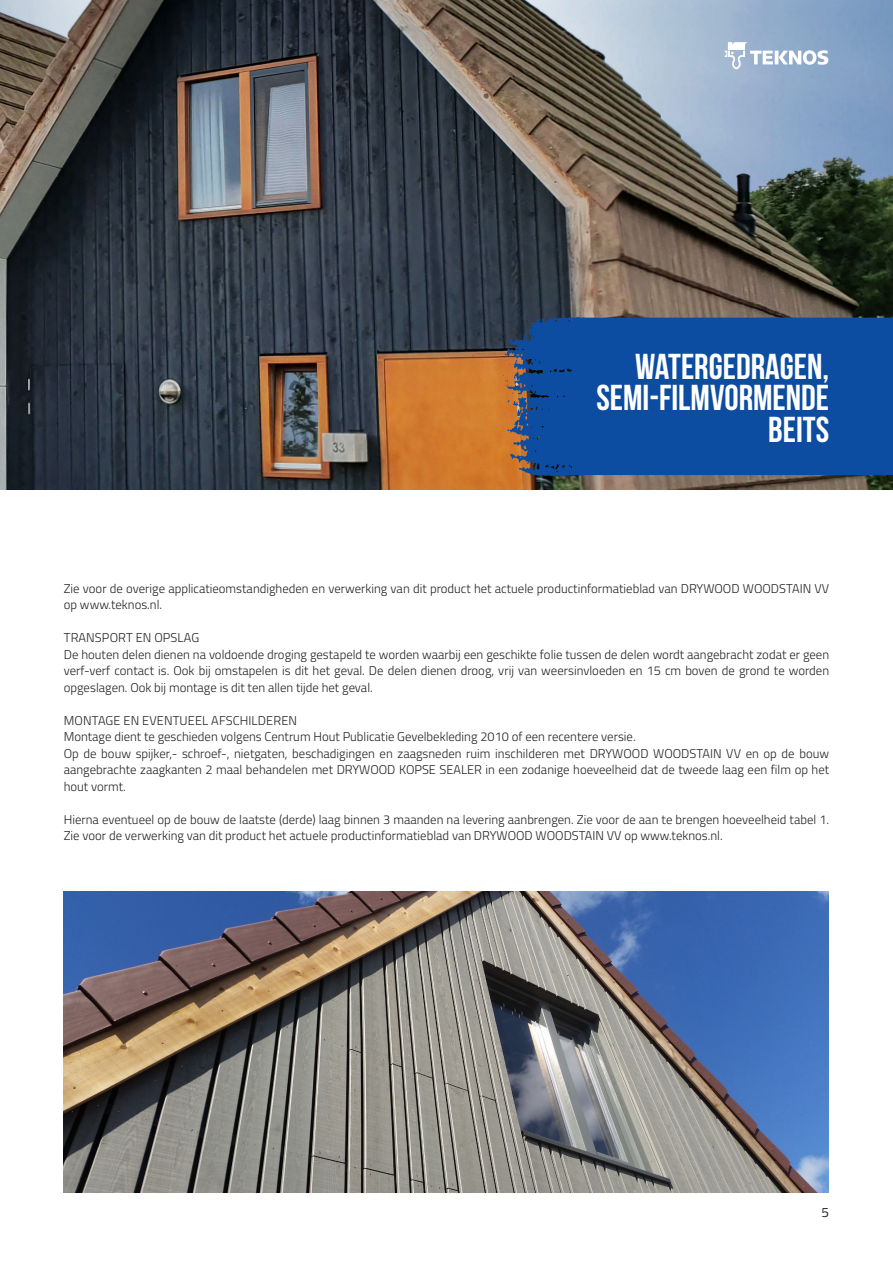
<style>
.page{position:relative;width:893px;height:1263px;background:#fff}
.page>*{position:absolute;margin:0;border:0;box-sizing:border-box;transform-origin:0 0}
.t1{font:700 36px "Bebas Neue";color:#fff}
.t2{font:13.5px "Titillium";color:#231f20}
.Alineastijl_9{font:300 12.75px/16.5px "Titillium";color:#231f20}
</style>
<div class="page">
<img style="left:0;top:0;width:893px;height:490px">
<svg style="left:724px;top:42px;width:104px;height:27px"></svg>
<div style="left:505px;top:317px;width:388px;height:159px;background:#0d4da1"></div>
<svg style="left:503px;top:362px;width:20px;height:63px"></svg>
<img style="left:63px;top:891px;width:765px;height:302px">
<p class="t1" style="left:635px;top:346px;width:195px">WATERGEDRAGEN,</p>
<p class="t1" style="left:596px;top:378px;width:234px">SEMI-FILMVORMENDE</p>
<p class="t1" style="left:768px;top:409px;width:62px">BEITS</p>
<p class="Alineastijl_9" style="left:64px;top:579px;width:767px">Zie voor de overige applicatieomstandigheden en verwerking van dit product het actuele productinformatieblad van DRYWOOD WOODSTAIN VV op www.teknos.nl.</p>
<p class="Alineastijl_9" style="left:64px;top:629px;width:137px">TRANSPORT EN OPSLAG</p>
<p class="Alineastijl_9" style="left:64px;top:645px;width:767px;text-align:justify">De houten delen dienen na voldoende droging gestapeld te worden waarbij een geschikte folie tussen de delen wordt aangebracht zodat er geen verf-verf contact is. Ook bij omstapelen is dit het geval. De delen dienen droog, vrij van weersinvloeden en 15 cm boven de grond te worden opgeslagen. Ook bij montage is dit ten allen tijde het geval.</p>
<p class="Alineastijl_9" style="left:64px;top:711px;width:235px">MONTAGE EN EVENTUEEL AFSCHILDEREN</p>
<p class="Alineastijl_9" style="left:64px;top:728px;width:573px">Montage dient te geschieden volgens Centrum Hout Publicatie Gevelbekleding 2010 of een recentere versie.</p>
<p class="Alineastijl_9" style="left:64px;top:744px;width:767px;text-align:justify">Op de bouw spijker,- schroef-, nietgaten, beschadigingen en zaagsneden ruim inschilderen met DRYWOOD WOODSTAIN VV en op de bouw aangebrachte zaagkanten 2 maal behandelen met DRYWOOD KOPSE SEALER in een zodanige hoeveelheid dat de tweede laag een film op het hout vormt.</p>
<p class="Alineastijl_9" style="left:64px;top:810px;width:767px">Hierna eventueel op de bouw de laatste (derde) laag binnen 3 maanden na levering aanbrengen. Zie voor de aan te brengen hoeveelheid tabel 1.<br>Zie voor de verwerking van dit product het actuele productinformatieblad van DRYWOOD WOODSTAIN VV op www.teknos.nl.</p>
<p class="t2" style="left:822px;top:1202px;width:9px">5</p>
</div>
